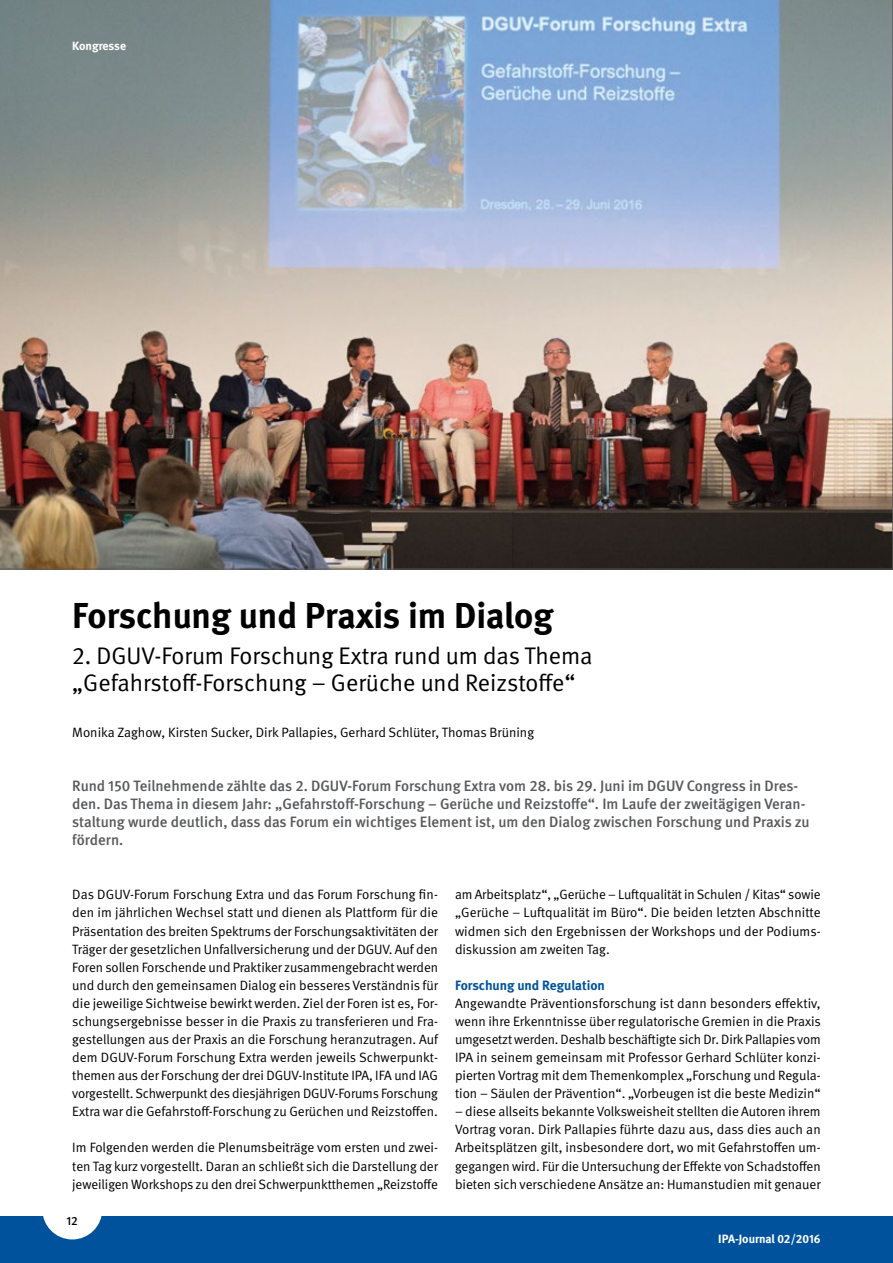
<style>
.page{position:relative;width:893px;height:1263px;background:#fff}
.page>*{position:absolute;margin:0;border:0;box-sizing:border-box;transform-origin:0 0}
.t1{font:700 36px "DGUV Meta";color:#000}
.t2{font:24px/27px "DGUV Meta";color:#000}
.t3{font:500 15px/18px "DGUV Meta";color:#58595b}
.t4{font:13.5px/18px "DGUV Meta";color:#000;text-align:justify}
.t5{font:700 13.5px "DGUV Meta";color:#00529c}
.t6{font:700 12px "DGUV Meta";letter-spacing:-.005em;color:#fff}
.t7{font:500 12px "DGUV Meta";color:#000}
</style>
<div class="page">
<div style="left:0;top:1216px;width:893px;height:47px;background:#00529c"></div>
<img style="left:0;top:0;width:893px;height:569px">
<div style="left:42px;top:1179px;width:60px;height:60px;background:#fff;border-radius:50%"></div>
<p class="t6" style="left:72px;top:39px;width:55px">Kongresse</p>
<h1 class="t1" style="left:72px;top:594px;width:483px">Forschung und Praxis im Dialog</h1>
<h2 class="t2" style="left:72px;top:643px;width:522px">2. DGUV-Forum Forschung Extra rund um das Thema „Gefahrstoff-Forschung – Gerüche und Reizstoffe“</h2>
<p class="t4" style="left:72px;top:723px;width:463px">Monika Zaghow, Kirsten Sucker, Dirk Pallapies, Gerhard Schlüter, Thomas Brüning</p>
<p class="t3" style="left:72px;top:777px;width:739px">Rund 150 Teilnehmende zählte das 2. DGUV-Forum Forschung Extra vom 28. bis 29. Juni im DGUV Congress in Dres&shy;den. Das Thema in diesem Jahr: „Gefahrstoff-Forschung – Gerüche und Reizstoffe“. Im Laufe der zweitägigen Veran&shy;staltung wurde deutlich, dass das Forum ein wichtiges Element ist, um den Dialog zwischen Forschung und Praxis zu fördern.</p>
<p class="t4" style="left:72px;top:886px;width:367px">Das DGUV-Forum Forschung Extra und das Forum Forschung fin&shy;den im jährlichen Wechsel statt und dienen als Plattform für die Präsentation des breiten Spektrums der Forschungsaktivitäten der Träger der gesetzlichen Unfallversicherung und der DGUV. Auf den Foren sollen Forschende und Praktiker zusammengebracht werden und durch den gemeinsamen Dialog ein besseres Verständnis für die jeweilige Sichtweise bewirkt werden. Ziel der Foren ist es, For&shy;schungsergebnisse besser in die Praxis zu transferieren und Fra&shy;gestellungen aus der Praxis an die Forschung heranzutragen. Auf dem DGUV-Forum Forschung Extra werden jeweils Schwerpunkt&shy;themen aus der Forschung der drei DGUV-Institute IPA, IFA und IAG vorgestellt. Schwerpunkt des diesjährigen DGUV-Forums Forschung Extra war die Gefahrstoff-Forschung zu Gerüchen und Reizstoffen.</p>
<p class="t4" style="left:72px;top:1139px;width:367px">Im Folgenden werden die Plenumsbeiträge vom ersten und zwei&shy;ten Tag kurz vorgestellt. Daran an schließt sich die Darstellung der jeweiligen Workshops zu den drei Schwerpunktthemen „Reizstoffe</p>
<p class="t7" style="left:67px;top:1213px;width:13px">12</p>
<p class="t4" style="left:455px;top:886px;width:367px">am Arbeitsplatz“, „Gerüche – Luftqualität in Schulen / Kitas“ sowie „Gerüche – Luftqualität im Büro“. Die beiden letzten Abschnitte widmen sich den Ergebnissen der Workshops und der Podiums&shy;diskussion am zweiten Tag.</p>
<p class="t5" style="left:455px;top:977px;width:151px">Forschung und Regulation</p>
<p class="t4" style="left:455px;top:994px;width:367px">Angewandte Präventionsforschung ist dann besonders effektiv, wenn ihre Erkenntnisse über regulatorische Gremien in die Praxis umgesetzt werden. Deshalb beschäftigte sich Dr. Dirk Pallapies vom IPA in seinem gemeinsam mit Professor Gerhard Schlüter konzi&shy;pierten Vortrag mit dem Themenkomplex „Forschung und Regula&shy;tion – Säulen der Prävention“. „Vorbeugen ist die beste Medizin“</p>
<p class="t4" style="left:455px;top:1103px;width:367px">– diese allseits bekannte Volksweisheit stellten die Autoren ihrem Vortrag voran. Dirk Pallapies führte dazu aus, dass dies auch an Arbeitsplätzen gilt, insbesondere dort, wo mit Gefahrstoffen um&shy;gegangen wird. Für die Untersuchung der Effekte von Schadstoffen bieten sich verschiedene Ansätze an: Humanstudien mit genauer</p>
<p class="t6" style="left:718px;top:1231px;width:104px">IPA-Journal 02/2016</p>
</div>
